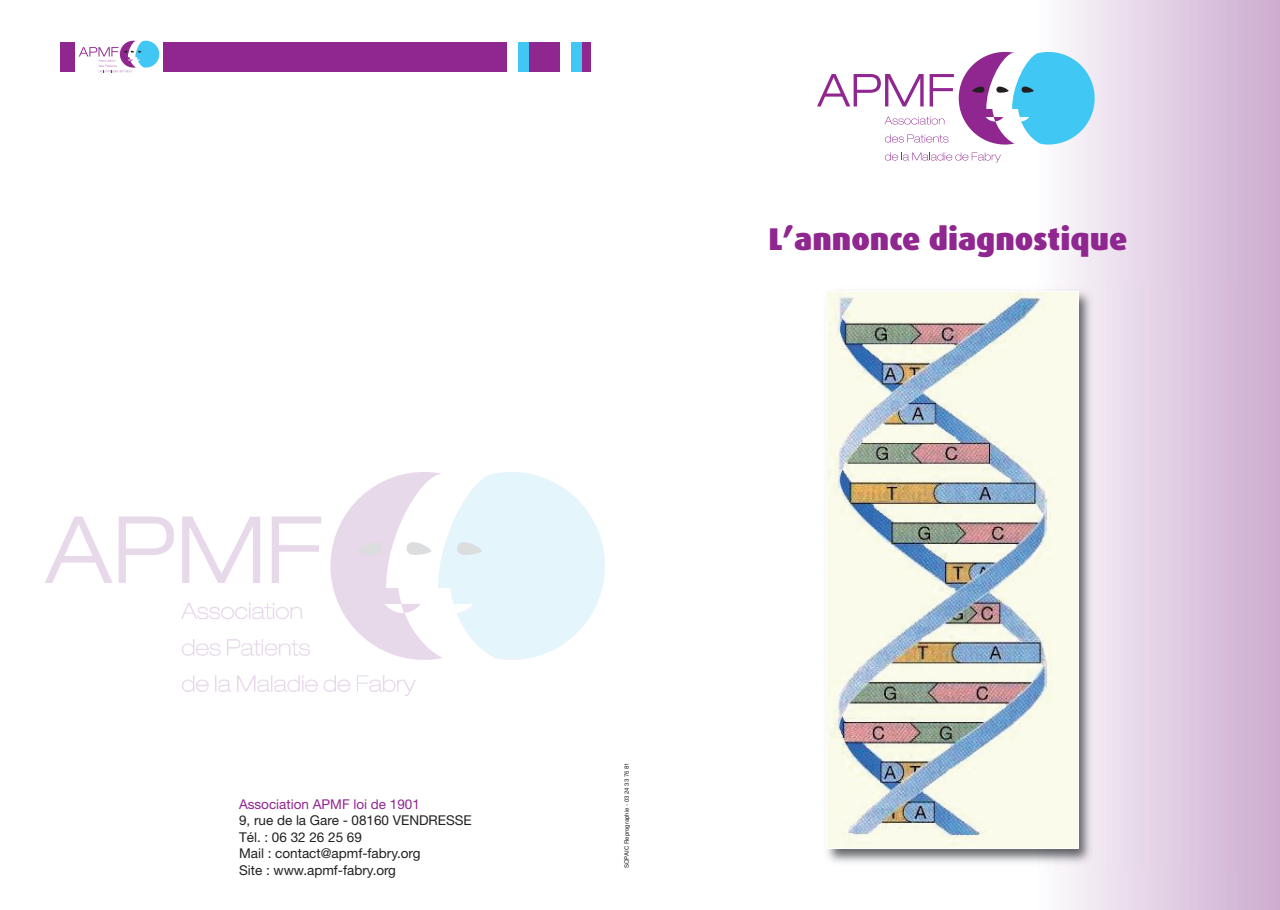
<style>
.page{position:relative;width:1280px;height:910px;background:#fff}
.page>*{position:absolute;margin:0;border:0;box-sizing:border-box;transform-origin:0 0}
.t1{font:900 31.5px "Dax";color:#90268f}
.t2{font:13.5px/16.5px "Helvetica Neue";color:#231f20}
.t3{font:13.5px "Helvetica Neue";color:#90268f}
.t4{font:6px "Helvetica";color:#231f20}
</style>
<div class="page">
<svg style="left:884px;top:116px;width:60px;height:9px"></svg>
<svg style="left:885px;top:134px;width:63px;height:9px"></svg>
<svg style="left:885px;top:153px;width:116px;height:9px"></svg>
<div style="left:959px;top:52px;width:92px;height:93px;background:#90268f;border-radius:50%"></div>
<svg style="left:972px;top:52px;width:123px;height:93px"></svg>
<svg style="left:817px;top:74px;width:107px;height:32px"></svg>
<svg style="left:930px;top:74px;width:24px;height:32px"></svg>
<img style="left:46px;top:473px;width:559px;height:222px">
<img style="left:826px;top:284px;width:427px;height:584px">
<img style="left:827px;top:291px;width:251px;height:557px">
<div style="left:61px;top:42px;width:530px;height:30px;background:#90268f"></div>
<div style="left:571px;top:42px;width:10px;height:30px;background:#40c7f4"></div>
<div style="left:560px;top:42px;width:11px;height:30px;background:#fff"></div>
<div style="left:518px;top:42px;width:10px;height:30px;background:#40c7f4"></div>
<div style="left:507px;top:42px;width:11px;height:30px;background:#fff"></div>
<div style="left:75px;top:39px;width:88px;height:36px;background:#fff"></div>
<svg style="left:79px;top:41px;width:80px;height:32px"></svg>
<h1 class="t1" style="left:769px;top:226px;width:360px">L’annonce diagnostique</h1>
<p class="t3" style="left:239px;top:799px;width:182px">Association APMF loi de 1901</p>
<p class="t2" style="left:239px;top:814px;width:234px">9, rue de la Gare - 08160 VENDRESSE<br>Tél. : 06 32 26 25 69<br>Mail : contact@apmf-fabry.org<br>Site : www.apmf-fabry.org</p>
<p class="t4" style="left:624px;top:868px;width:107px;rotate:-90deg">SOPAIC Reprographie - 03 24 33 76 81</p>
</div>
